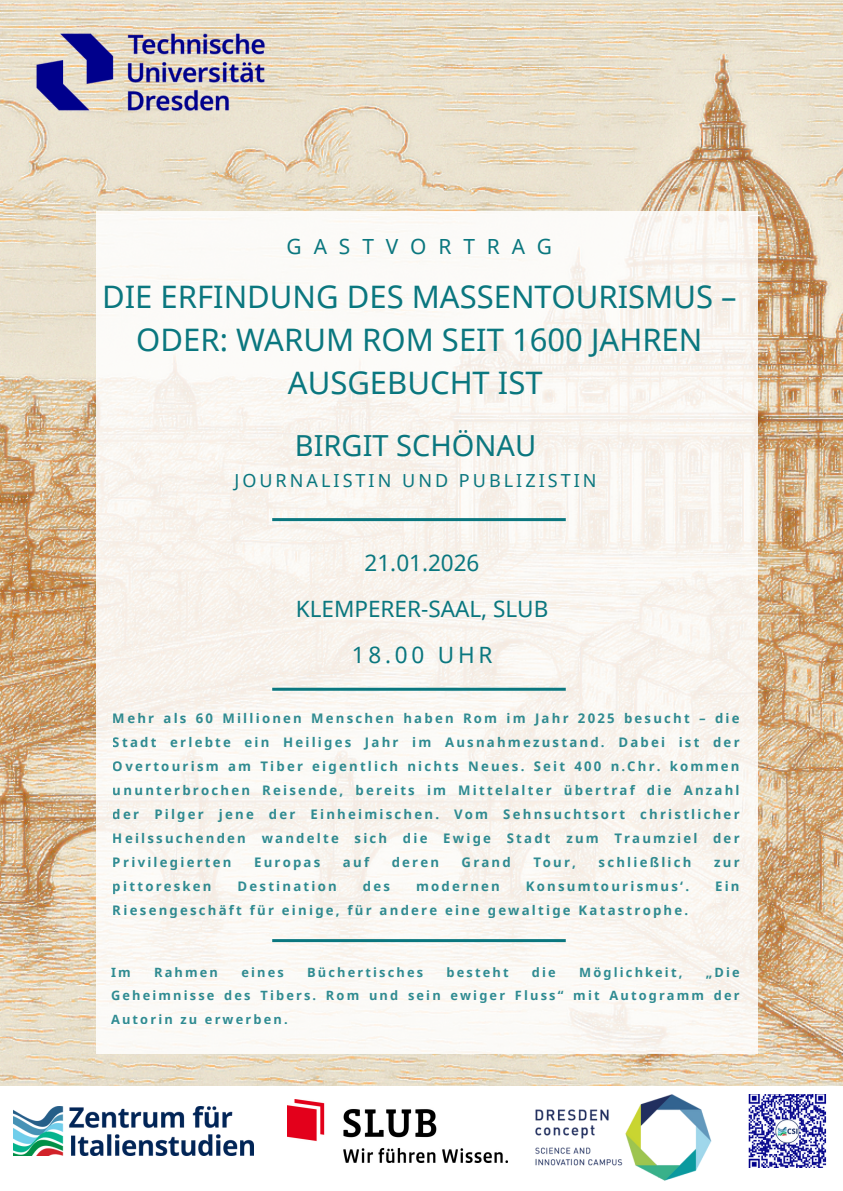
<style>
.page{position:relative;width:843px;height:1191px;background:#fff}
.page>*{position:absolute;margin:0;border:0;box-sizing:border-box;transform-origin:0 0}
.t1{font:31px/42.7px "Noto Sans";color:#0a777f;text-align:center}
.t2{font:29px "Noto Sans";color:#0a777f}
.t3{font:22.5px "Noto Sans";color:#0a777f}
.t4{font:20.9px "Noto Sans";letter-spacing:.57em;color:#0a777f}
.t5{font:18px "Noto Sans";letter-spacing:.17em;color:#0a777f}
.t6{font:700 13.2px/24px "Noto Sans";letter-spacing:.17em;color:#0a777f;text-align:justify}
.t7{font:700 12.8px/23.2px "Noto Sans";letter-spacing:.17em;color:#0a777f;text-align:justify}
</style>
<div class="page">
<img style="left:0;top:0;width:842px;height:1085px">
<img style="left:535px;top:1094px;width:177px;height:87px">
<img style="left:14px;top:1106px;width:239px;height:49px">
<img style="left:14px;top:11px;width:273px;height:123px">
<img style="left:748px;top:1094px;width:78px;height:73px">
<img style="left:287px;top:1099px;width:220px;height:63px">
<div style="left:96px;top:211px;width:662px;height:842px;background:#faf7f2"></div>
<hr style="left:272px;top:518px;width:293px;height:3px;background:#0a777f">
<hr style="left:272px;top:687px;width:293px;height:3px;background:#0a777f">
<hr style="left:272px;top:939px;width:293px;height:3px;background:#0a777f">
<h3 class="t4" style="left:286px;top:231px;width:267px">GASTVORTRAG</h3>
<h1 class="t1" style="left:102px;top:275px;width:635px">DIE ERFINDUNG DES MASSENTOURISMUS –<br>ODER: WARUM ROM SEIT 1600 JAHREN<br>AUSGEBUCHT IST</h1>
<h2 class="t2" style="left:295px;top:425px;width:243px">BIRGIT SCHÖNAU</h2>
<h3 class="t5" style="left:234px;top:467px;width:363px">JOURNALISTIN UND PUBLIZISTIN</h3>
<h3 class="t3" style="left:364px;top:546px;width:116px">21.01.2026</h3>
<h3 class="t3" style="left:296px;top:593px;width:254px">KLEMPERER-SAAL, SLUB</h3>
<h3 class="t3" style="left:351px;top:639px;width:142px">18.00 UHR</h3>
<p class="t6" style="left:113px;top:705px;width:628px">Mehr als 60 Millionen Menschen haben Rom im Jahr 2025 besucht – die Stadt erlebte ein Heiliges Jahr im Ausnahmezustand. Dabei ist der Overtourism am Tiber eigentlich nichts Neues. Seit 400 n.Chr. kommen ununterbrochen Reisende, bereits im Mittelalter übertraf die Anzahl der Pilger jene der Einheimischen. Vom Sehnsuchtsort christlicher Heilssuchenden wandelte sich die Ewige Stadt zum Traumziel der Privilegierten</p>
<p class="t6" style="left:254px;top:849px;width:68px">Europas</p>
<p class="t6" style="left:343px;top:849px;width:28px">auf</p>
<p class="t6" style="left:391px;top:849px;width:49px">deren</p>
<p class="t6" style="left:461px;top:849px;width:51px">Grand</p>
<p class="t6" style="left:533px;top:849px;width:44px">Tour,</p>
<p class="t6" style="left:598px;top:849px;width:94px">schließlich</p>
<p class="t6" style="left:714px;top:849px;width:27px">zur</p>
<p class="t6" style="left:113px;top:873px;width:100px">pittoresken</p>
<p class="t6" style="left:237px;top:873px;width:101px">Destination</p>
<p class="t6" style="left:363px;top:873px;width:29px">des</p>
<p class="t6" style="left:416px;top:873px;width:85px">modernen</p>
<p class="t6" style="left:525px;top:873px;width:165px">Konsumtourismus‘.</p>
<p class="t6" style="left:715px;top:873px;width:26px">Ein</p>
<p class="t6" style="left:113px;top:897px;width:577px">Riesengeschäft für einige, für andere eine gewaltige Katastrophe.</p>
<p class="t7" style="left:111px;top:960px;width:630px;text-indent:594px">„Die Geheimnisse des Tibers. Rom und sein ewiger Fluss“ mit Autogramm der Autorin zu erwerben.</p>
<p class="t7" style="left:111px;top:960px;width:21px">Im</p>
<p class="t7" style="left:154px;top:960px;width:65px">Rahmen</p>
<p class="t7" style="left:241px;top:960px;width:44px">eines</p>
<p class="t7" style="left:307px;top:960px;width:117px">Büchertisches</p>
<p class="t7" style="left:446px;top:960px;width:64px">besteht</p>
<p class="t7" style="left:532px;top:960px;width:25px">die</p>
<p class="t7" style="left:579px;top:960px;width:105px">Möglichkeit,</p>
</div>
